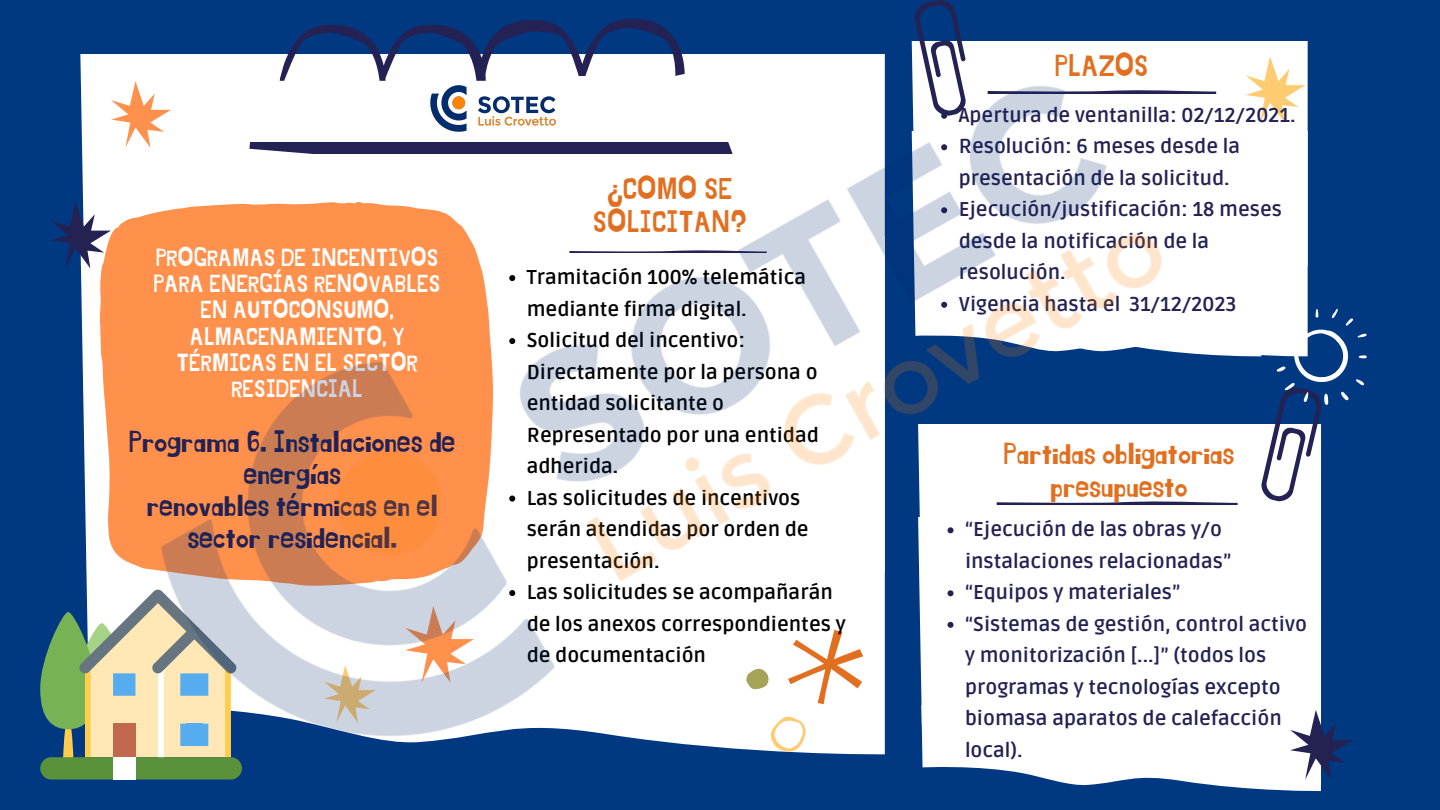
<style>
.page{position:relative;width:1440px;height:810px;background:#003882}
.page>*{position:absolute;margin:0;border:0;box-sizing:border-box;transform-origin:0 0}
.t1{font:54.9px "Jingleberry";color:#e16f1f}
.t2{font:30px/32.2px "Jingleberry";color:#242254;text-align:center}
.t3{font:30px/32.2px "Jingleberry";color:#e16f1f;text-align:center}
.t4{font:24.5px/26.4px "Jingleberry";color:#fff;text-align:center}
.t5{font:700 20px/31.5px "Ruda";color:#232253}
.t6{font:700 20px/31.5px "Ruda";color:#000}
</style>
<div class="page">
<div style="left:1254px;top:654px;width:67px;height:52px;background:#fff"></div>
<div style="left:1254px;top:514px;width:67px;height:140px;background:#fff"></div>
<div style="left:1254px;top:267px;width:54px;height:41px;background:#fff"></div>
<div style="left:1254px;top:41px;width:54px;height:226px;background:#fff"></div>
<svg style="left:1254px;top:56px;width:52px;height:67px;background:#feedce"></svg>
<svg style="left:51px;top:221px;width:9px;height:21px"></svg>
<svg style="left:1254px;top:308px;width:113px;height:206px"></svg>
<svg style="left:1254px;top:706px;width:99px;height:85px"></svg>
<svg style="left:40px;top:622px;width:20px;height:141px"></svg>
<div style="left:40px;top:757px;width:202px;height:23px;background:#5c913b;border-radius:11px"></div>
<img style="left:60px;top:0;width:1194px;height:789px">
<p class="t4" style="left:154px;top:245px;width:288px">PROGRAMAS DE INCENTIVOS<br>PARA ENERGÍAS RENOVABLES<br>EN AUTOCONSUMO,<br>ALMACENAMIENTO, Y<br>TÉRMICAS EN EL SECTOR<br>RESIDENCIAL</p>
<p class="t2" style="left:129px;top:426px;width:328px">Programa 6. Instalaciones de energías</p>
<p class="t2" style="left:147px;top:491px;width:293px">renovables térmicas en el sector residencial.</p>
<p class="t3" style="left:593px;top:174px;width:155px">¿COMO SE<br>SOLICITAN?</p>
<p class="t6" style="left:527px;top:262px;width:281px">Tramitación 100% telemática mediante firma digital.</p>
<p class="t6" style="left:527px;top:325px;width:294px">Solicitud del incentivo:<br>Directamente por la persona o entidad solicitante o<br>Representado por una entidad adherida.</p>
<p class="t6" style="left:527px;top:483px;width:283px">Las solicitudes de incentivos serán atendidas por orden de presentación.</p>
<p class="t6" style="left:527px;top:577px;width:320px">Las solicitudes se acompañarán de los anexos correspondientes y de documentación</p>
<p class="t3" style="left:1055px;top:51px;width:95px">PLAZOS</p>
<p class="t5" style="left:959px;top:100px;width:339px">Apertura de ventanilla: 02/12/2021.</p>
<p class="t5" style="left:959px;top:131px;width:283px">Resolución: 6 meses desde la presentación de la solicitud.</p>
<p class="t5" style="left:959px;top:194px;width:325px">Ejecución/justificación: 18 meses desde la notificación de la resolución.</p>
<p class="t5" style="left:959px;top:289px;width:279px">Vigencia hasta el 31/12/2023</p>
<p class="t3" style="left:1004px;top:439px;width:232px">Partidas obligatorias presupuesto</p>
<p class="t1" style="left:953px;top:454px;width:300px">INCENTIVOS:</p>
<p class="t5" style="left:965px;top:514px;width:268px">“Ejecución de las obras y/o instalaciones relacionadas”</p>
<p class="t5" style="left:965px;top:577px;width:217px">“Equipos y materiales”</p>
<p class="t5" style="left:965px;top:609px;width:344px">“Sistemas de gestión, control activo y monitorización [...]” (todos los programas y tecnologías excepto biomasa aparatos de calefacción local).</p>
</div>
